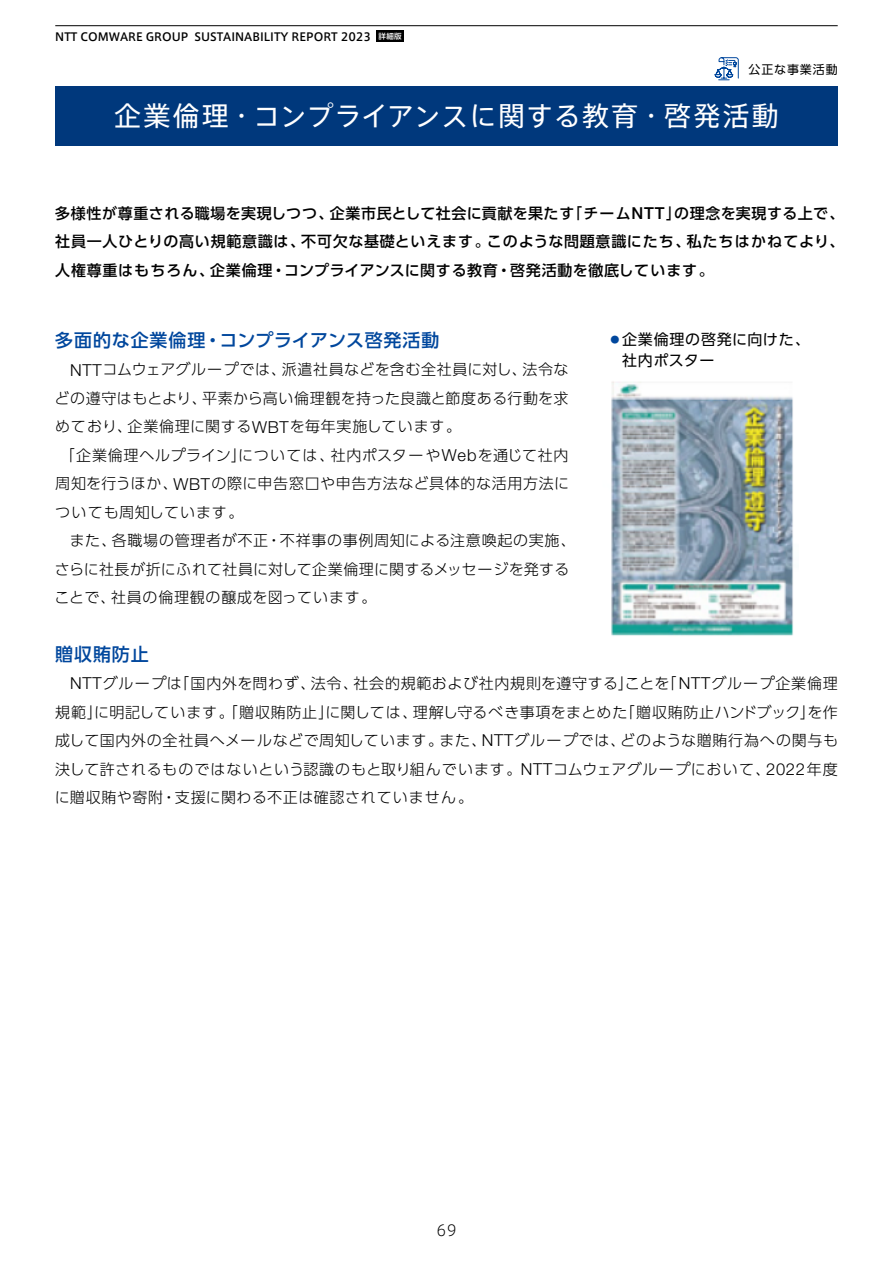
<style>
.page{position:relative;width:893px;height:1263px;background:#fff}
.page>*{position:absolute;margin:0;border:0;box-sizing:border-box;transform-origin:0 0}
.t1{font:27px "Axis Std";letter-spacing:.04em;color:#fff}
.t2{font:500 18px "UD Shin Go Pro";letter-spacing:.05em;color:#00479d}
.t3{font:300 15px/28.5px "UD Shin Go Pro";letter-spacing:.045em;color:#000;text-align:justify}
.t4{font:500 15px/28.5px "UD Shin Go Pro";letter-spacing:.05em;color:#000;text-align:justify}
.t5{font:300 15px "UD Shin Go Pro";letter-spacing:.025em;color:#000}
.t6{font:300 15px "UD Shin Go Pro";letter-spacing:.01em;color:#000}
.t7{font:15px/21px "UD Shin Go Pro";letter-spacing:.05em;color:#000}
.t8{font:300 15px "Axis Std";color:#000}
.t9{font:12px "UD Shin Go Pro";letter-spacing:.075em;color:#000}
.t10{font:500 11.25px "Axis Std";color:#000}
.t11{font:500 7.5px "UD Shin Go Pro";color:#fff}
.s1{font-family:"Helvetica Neue LT Std";font-size:16.5px}
.s2{font-size:9px;color:#00479d}
</style>
<div class="page">
<div style="left:376px;top:30px;width:28px;height:12px;background:#000"></div>
<svg style="left:714px;top:57px;width:25px;height:24px"></svg>
<div style="left:55px;top:86px;width:783px;height:60px;background:#00387c"></div>
<img style="left:611px;top:381px;width:183px;height:255px">
<hr style="left:55px;top:25px;width:783px;height:1px;background:#000">
<p class="t10" style="left:55px;top:28px;width:317px">NTT COMWARE GROUP SUSTAINABILITY REPORT 2023</p>
<p class="t11" style="left:378px;top:30px;width:25px">詳細版</p>
<p class="t9" style="left:748px;top:60px;width:91px">公正な事業活動</p>
<h1 class="t1" style="left:114px;top:96px;width:666px">企業倫理・コンプライアンスに関する教育・啓発活動</h1>
<p class="t4" style="left:55px;top:199px;width:791px">多様性が尊重される職場を実現しつつ、企業市民として社会に貢献を果たす「チーム<span class="s1">NTT</span>」の理念を実現する上で、社員一人ひとりの高い規範意識は、不可欠な基礎といえます。このような問題意識にたち、私たちはかねてより、人権尊重はもちろん、企業倫理・コンプライアンスに関する教育・啓発活動を徹底しています。</p>
<p class="t2" style="left:55px;top:325px;width:386px">多面的な企業倫理・コンプライアンス啓発活動</p>
<p class="t3" style="left:70px;top:355px;width:500px"><span class="s1">NTT</span>コムウェアグループでは、派遣社員などを含む全社員に対し、法令な</p>
<p class="t5" style="left:54px;top:386px;width:516px">どの遵守はもとより、平素から高い倫理観を持った良識と節度ある行動を求</p>
<p class="t3" style="left:55px;top:412px;width:407px">めており、企業倫理に関する<span class="s1">WBT</span>を毎年実施しています。</p>
<p class="t3" style="left:60px;top:440px;width:510px">「企業倫理ヘルプライン」については、社内ポスターや<span class="s1">Web</span>を通じて社内</p>
<p class="t3" style="left:55px;top:469px;width:515px">周知を行うほか、<span class="s1">WBT</span>の際に申告窓口や申告方法など具体的な活用方法に</p>
<p class="t3" style="left:55px;top:497px;width:190px">ついても周知しています。</p>
<p class="t3" style="left:70px;top:526px;width:508px">また、各職場の管理者が不正・不祥事の事例周知による注意喚起の実施、</p>
<p class="t6" style="left:55px;top:557px;width:516px">さらに社長が折にふれて社員に対して企業倫理に関するメッセージを発する</p>
<p class="t3" style="left:54px;top:583px;width:324px">ことで、社員の倫理観の醸成を図っています。</p>
<p class="t7" style="left:622px;top:328px;width:189px;text-indent:-12px"><span class="s2">●</span> 企業倫理の啓発に向けた、社内ポスター</p>
<p class="t2" style="left:55px;top:639px;width:95px">贈収賄防止</p>
<p class="t3" style="left:55px;top:668px;width:785px;text-indent:16px"><span class="s1">NTT</span>グループは「国内外を問わず、法令、社会的規範および社内規則を遵守する」ことを「<span class="s1">NTT</span>グループ企業倫理規範」に明記しています。「贈収賄防止」に関しては、理解し守るべき事項をまとめた「贈収賄防止ハンドブック」を作成して国内外の全社員へメールなどで周知しています。また、<span class="s1">NTT</span>グループでは、どのような贈賄行為への関与も決して許されるものではないという認識のもと取り組んでいます。<span class="s1">NTT</span>コムウェアグループにおいて、<span class="s1">2022</span>年度に贈収賄や寄附・支援に関わる不正は確認されていません。</p>
<p class="t8" style="left:436px;top:1219px;width:22px">69</p>
</div>
